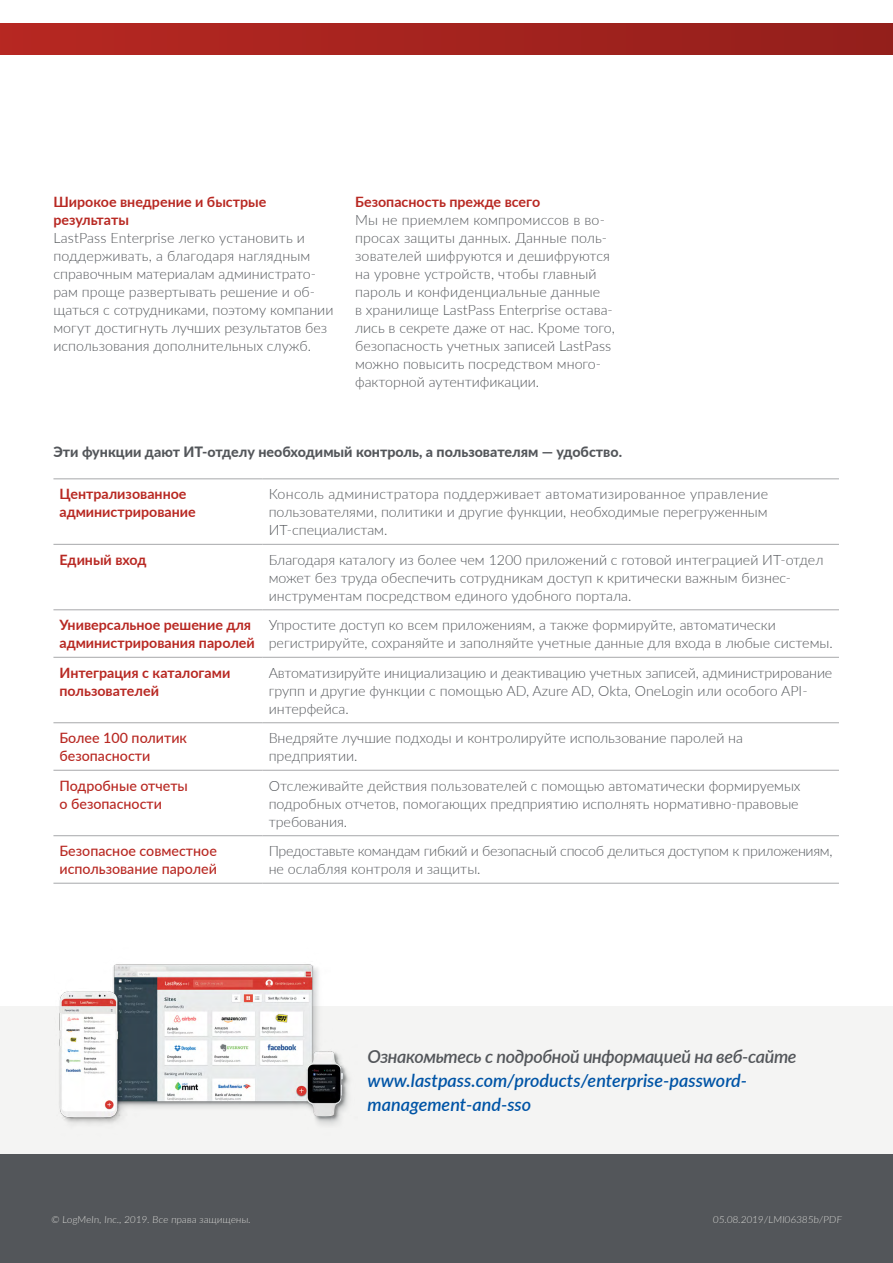
<style>
.page{position:relative;width:893px;height:1263px;background:#fff}
.page>*{position:absolute;margin:0;border:0;box-sizing:border-box;transform-origin:0 0}
.t1{font:italic 600 18px/24px "Lato";color:#0054a6}
.t2{font:italic 600 18px "Lato";letter-spacing:-.02em;color:#53565a}
.t3{font:300 14.25px/18px "Lato";color:#53565a}
.t4{font:700 14.25px/18px "Lato";color:#b82822}
.t5{font:300 14.25px/18px "Lato";letter-spacing:-.02em;color:#53565a}
.t6{font:500 14.25px/18px "Lato";color:#b82822}
.t7{font:800 14.25px "Lato";color:#53565a}
.t8{font:300 9.75px "Lato";color:#d9d9d6}
</style>
<div class="page">
<div style="left:0;top:24px;width:893px;height:31px;background:linear-gradient(to right,#b62822,#931f1b)"></div>
<div style="left:0;top:1129px;width:893px;height:134px;background:#53565a"></div>
<div style="left:0;top:1006px;width:893px;height:147px;background:#f4f4f3"></div>
<hr style="left:53px;top:478px;width:210px;height:1px;background:#a7a8aa">
<hr style="left:263px;top:478px;width:576px;height:1px;background:#a7a8aa">
<hr style="left:53px;top:544px;width:210px;height:1px;background:#a7a8aa">
<hr style="left:263px;top:544px;width:576px;height:1px;background:#a7a8aa">
<hr style="left:53px;top:609px;width:210px;height:1px;background:#a7a8aa">
<hr style="left:263px;top:609px;width:576px;height:1px;background:#a7a8aa">
<hr style="left:53px;top:657px;width:210px;height:1px;background:#a7a8aa">
<hr style="left:263px;top:657px;width:576px;height:1px;background:#a7a8aa">
<hr style="left:53px;top:722px;width:210px;height:1px;background:#a7a8aa">
<hr style="left:263px;top:722px;width:576px;height:1px;background:#a7a8aa">
<hr style="left:53px;top:770px;width:210px;height:1px;background:#a7a8aa">
<hr style="left:263px;top:770px;width:576px;height:1px;background:#a7a8aa">
<hr style="left:53px;top:835px;width:210px;height:1px;background:#a7a8aa">
<hr style="left:263px;top:835px;width:576px;height:1px;background:#a7a8aa">
<hr style="left:53px;top:883px;width:210px;height:1px;background:#a7a8aa">
<hr style="left:263px;top:883px;width:576px;height:1px;background:#a7a8aa">
<img style="left:54px;top:964px;width:303px;height:190px">
<p class="t4" style="left:53px;top:192px;width:214px">Широкое внедрение и быстрые результаты</p>
<p class="t3" style="left:53px;top:228px;width:281px">LastPass Enterprise легко установить и поддерживать, а благодаря наглядным справочным материалам администрато&shy;рам проще развертывать решение и об&shy;щаться с сотрудниками, поэтому компании могут достигнуть лучших результатов без использования дополнительных служб.</p>
<p class="t4" style="left:355px;top:192px;width:187px">Безопасность прежде всего</p>
<p class="t3" style="left:355px;top:210px;width:261px">Мы не приемлем компромиссов в во&shy;просах защиты данных. Данные поль&shy;зователей шифруются и дешифруются на уровне устройств, чтобы главный пароль и конфиденциальные данные<br>в хранилище LastPass Enterprise остава&shy;лись в секрете даже от нас. Кроме того, безопасность учетных записей LastPass можно повысить посредством много&shy;факторной аутентификации.</p>
<p class="t7" style="left:53px;top:441px;width:570px">Эти функции дают ИТ-отделу необходимый контроль, а пользователям — удобство.</p>
<p class="t4" style="left:59px;top:484px;width:138px">Централизованное администрирование</p>
<p class="t3" style="left:269px;top:485px;width:501px;text-align:justify">Консоль администратора поддерживает автоматизированное управление пользователями, политики и другие функции, необходимые перегруженным ИТ-специалистам.</p>
<p class="t4" style="left:59px;top:550px;width:89px">Единый вход</p>
<p class="t3" style="left:269px;top:550px;width:556px">Благодаря каталогу из более чем 1200 приложений с готовой интеграцией ИТ-отдел может без труда обеспечить сотрудникам доступ к критически важным бизнес&shy;инструментам посредством единого удобного портала.</p>
<p class="t4" style="left:59px;top:615px;width:197px">Универсальное решение для администрирования паролей</p>
<p class="t3" style="left:269px;top:616px;width:566px">Упростите доступ ко всем приложениям, а также формируйте, автоматически регистрируйте, сохраняйте и заполняйте учетные данные для входа в любые системы.</p>
<p class="t4" style="left:59px;top:663px;width:172px">Интеграция с каталогами пользователей</p>
<p class="t3" style="left:269px;top:663px;width:565px">Автоматизируйте инициализацию и деактивацию учетных записей, администрирование групп и другие функции с помощью AD, Azure AD, Okta, OneLogin или особого API&shy;интерфейса.</p>
<p class="t6" style="left:59px;top:728px;width:129px">Более 100 политик безопасности</p>
<p class="t3" style="left:269px;top:728px;width:476px">Внедряйте лучшие подходы и контролируйте использование паролей на предприятии.</p>
<p class="t6" style="left:59px;top:776px;width:130px">Подробные отчеты о безопасности</p>
<p class="t3" style="left:269px;top:776px;width:533px">Отслеживайте действия пользователей с помощью автоматически формируемых подробных отчетов, помогающих предприятию исполнять нормативно-правовые требования.</p>
<p class="t6" style="left:59px;top:841px;width:159px">Безопасное совместное использование паролей</p>
<p class="t5" style="left:269px;top:841px;width:565px">Предоставьте командам гибкий и безопасный способ делиться доступом к приложениям, не ослабляя контроля и защиты.</p>
<p class="t2" style="left:368px;top:1043px;width:431px">Ознакомьтесь с подробной информацией на веб-сайте</p>
<p class="t1" style="left:368px;top:1067px;width:381px">www.lastpass.com/products/enterprise-password&shy;management-and-sso</p>
<p class="t8" style="left:51px;top:1212px;width:202px">© LogMeIn, Inc., 2019. Все права защищены.</p>
<p class="t8" style="left:713px;top:1212px;width:131px">05.08.2019/LMI06385b/PDF</p>
</div>
